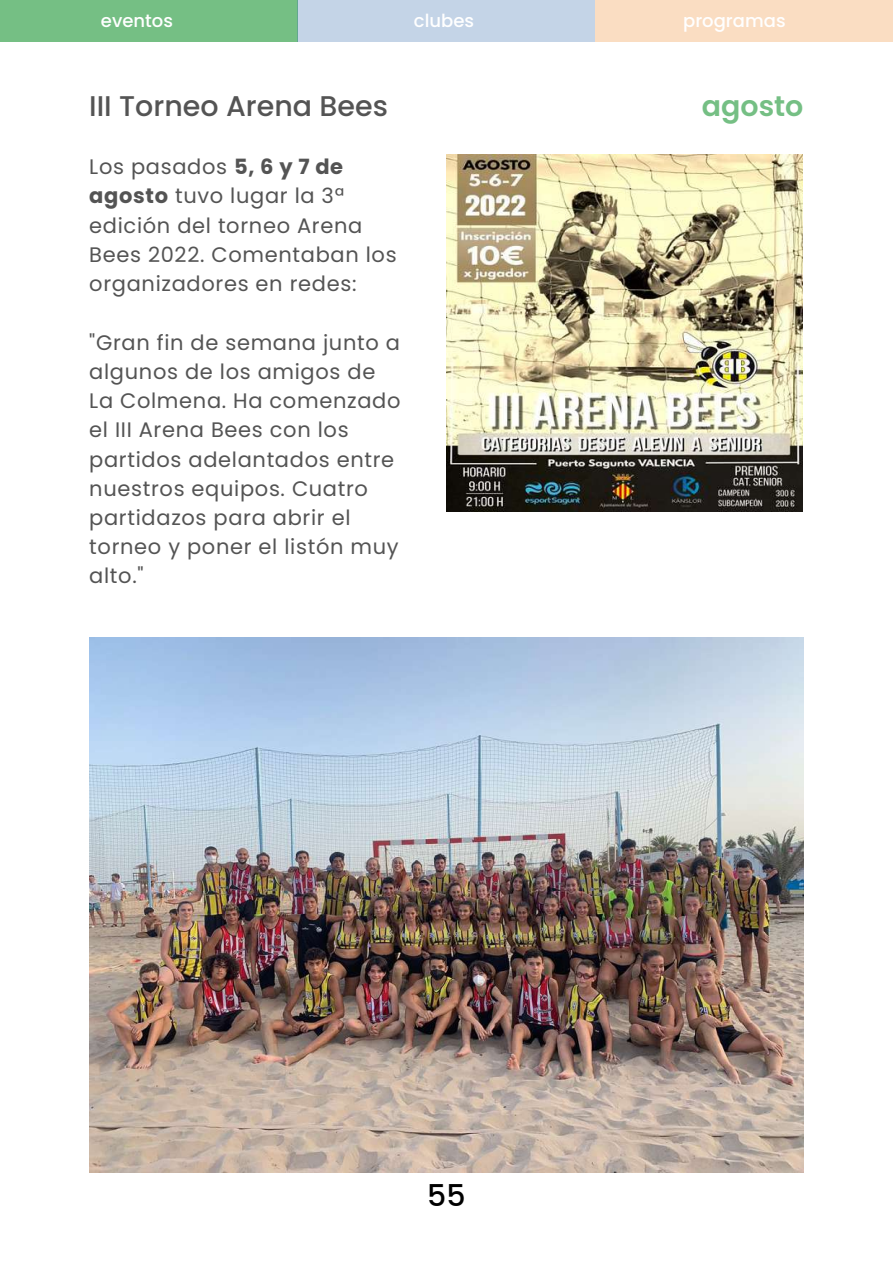
<style>
.page{position:relative;width:893px;height:1264px;background:#fff}
.page>*{position:absolute;margin:0;border:0;box-sizing:border-box;transform-origin:0 0}
.t1{font:500 30px "Poppins";color:#000}
.t2{font:500 28.5px "Poppins";color:#545454}
.t3{font:600 28.5px "Poppins";color:#75bf84}
.t4{font:21px/29.2px "Poppins";letter-spacing:.03em;color:#545454}
.t5{font:500 18px "Poppins";color:#fff}
.s1{font-weight:700}
</style>
<div class="page">
<div style="left:0;top:0;width:297px;height:42px;background:#75bf84"></div>
<div style="left:297px;top:0;width:297px;height:42px;background:#c4d4e7"></div>
<div style="left:595px;top:0;width:297px;height:42px;background:#faddc2"></div>
<img style="left:446px;top:155px;width:356px;height:356px">
<img style="left:89px;top:637px;width:714px;height:535px">
<p class="t5" style="left:101px;top:8px;width:73px">eventos</p>
<p class="t5" style="left:414px;top:8px;width:62px">clubes</p>
<p class="t5" style="left:683px;top:8px;width:104px">programas</p>
<h2 class="t2" style="left:89px;top:86px;width:300px">III Torneo Arena Bees</h2>
<h2 class="t3" style="left:701px;top:86px;width:103px">agosto</h2>
<p class="t4" style="left:89px;top:152px;width:309px">Los pasados <span class="s1">5, 6 y 7 de agosto</span> tuvo lugar la 3ª edición del torneo Arena<br>Bees 2022. Comentaban los organizadores en redes:</p>
<p class="t4" style="left:89px;top:327px;width:313px">"Gran fin de semana junto a algunos de los amigos de<br>La Colmena. Ha comenzado el III Arena Bees con los partidos adelantados entre nuestros equipos. Cuatro partidazos para abrir el torneo y poner el listón muy alto."</p>
<h1 class="t1" style="left:427px;top:1174px;width:40px">55</h1>
</div>
